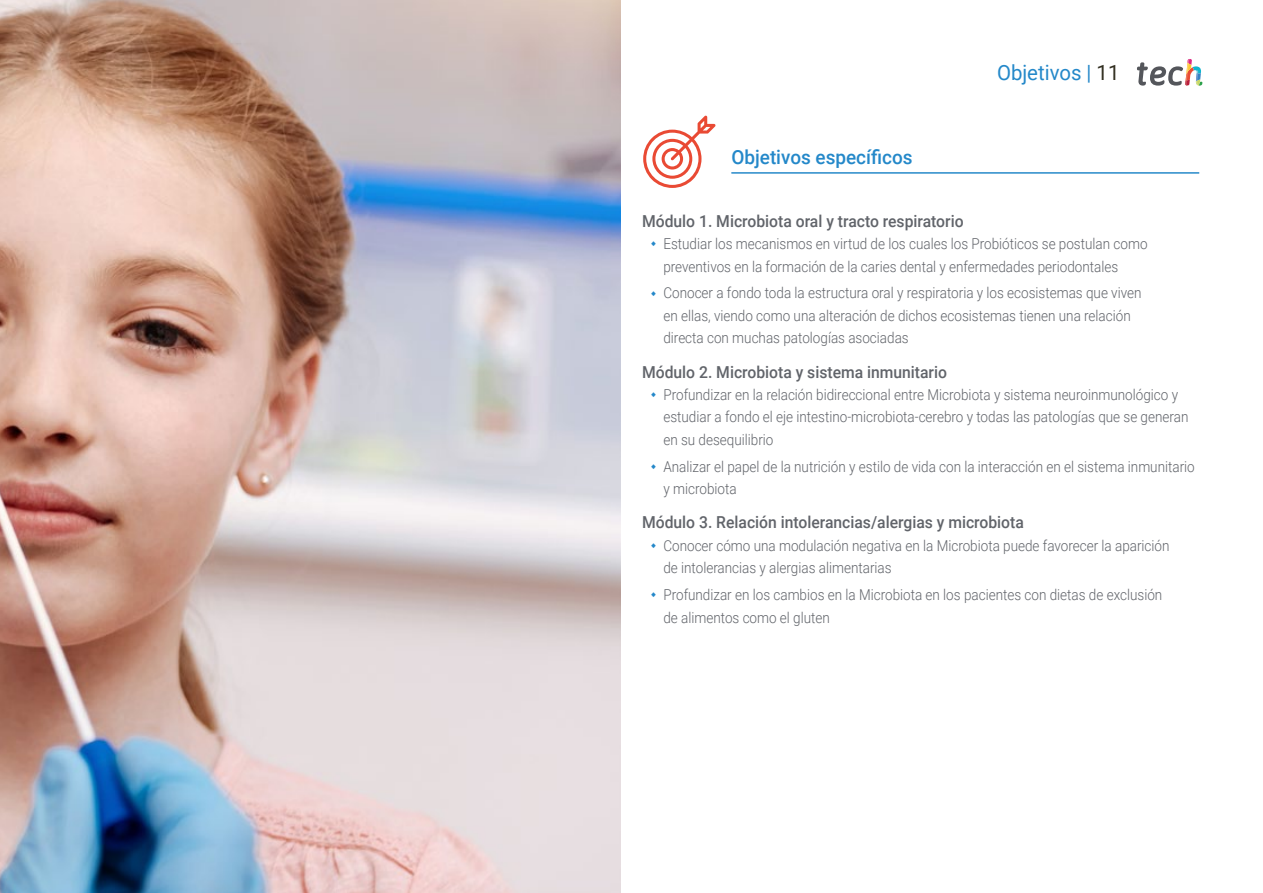
<style>
.page{position:relative;width:1263px;height:893px;background:#fff}
.page>*{position:absolute;margin:0;border:0;box-sizing:border-box;transform-origin:0 0}
.t1{font:21px "Roboto";color:#2488c9}
.t2{font:500 19.5px "Roboto";color:#2488c9}
.t3{font:500 16.5px "Roboto";color:#61646a;scale:.95 1}
.t4{font:300 15px/22.5px "Roboto";color:#61646a;scale:.9 1}
.s1{color:#2588c9}
.s2{color:#312e20}
</style>
<div class="page">
<img style="left:0;top:0;width:621px;height:893px">
<svg style="left:643px;top:116px;width:73px;height:72px"></svg>
<hr style="left:731px;top:173px;width:468px;height:1px;background:#2488c9">
<svg style="left:1137px;top:59px;width:65px;height:27px"></svg>
<h2 class="t2" style="left:731px;top:144px;width:183px">Objetivos específicos</h2>
<h1 class="t1" style="left:997px;top:57px;width:124px">Objetivos <span class="s1">|</span> <span class="s2">11</span></h1>
<p class="t3" style="left:642px;top:209px;width:340px">Módulo 1. Microbiota oral y tracto respiratorio</p>
<p class="t4" style="left:663px;top:232px;width:539px">Estudiar los mecanismos en virtud de los cuales los Probióticos se postulan como preventivos en la formación de la caries dental y enfermedades periodontales</p>
<p class="t4" style="left:663px;top:281px;width:533px">Conocer a fondo toda la estructura oral y respiratoria y los ecosistemas que viven en ellas, viendo como una alteración de dichos ecosistemas tienen una relación directa con muchas patologías asociadas</p>
<p class="t3" style="left:642px;top:360px;width:322px">Módulo 2. Microbiota y sistema inmunitario</p>
<p class="t4" style="left:663px;top:383px;width:585px">Profundizar en la relación bidireccional entre Microbiota y sistema neuroinmunológico y estudiar a fondo el eje intestino-microbiota-cerebro y todas las patologías que se generan en su desequilibrio</p>
<p class="t4" style="left:663px;top:455px;width:592px">Analizar el papel de la nutrición y estilo de vida con la interacción en el sistema inmunitario y microbiota</p>
<p class="t3" style="left:642px;top:511px;width:403px">Módulo 3. Relación intolerancias/alergias y microbiota</p>
<p class="t4" style="left:663px;top:534px;width:564px">Conocer cómo una modulación negativa en la Microbiota puede favorecer la aparición de intolerancias y alergias alimentarias</p>
<p class="t4" style="left:663px;top:583px;width:556px">Profundizar en los cambios en la Microbiota en los pacientes con dietas de exclusión de alimentos como el gluten</p>
</div>
